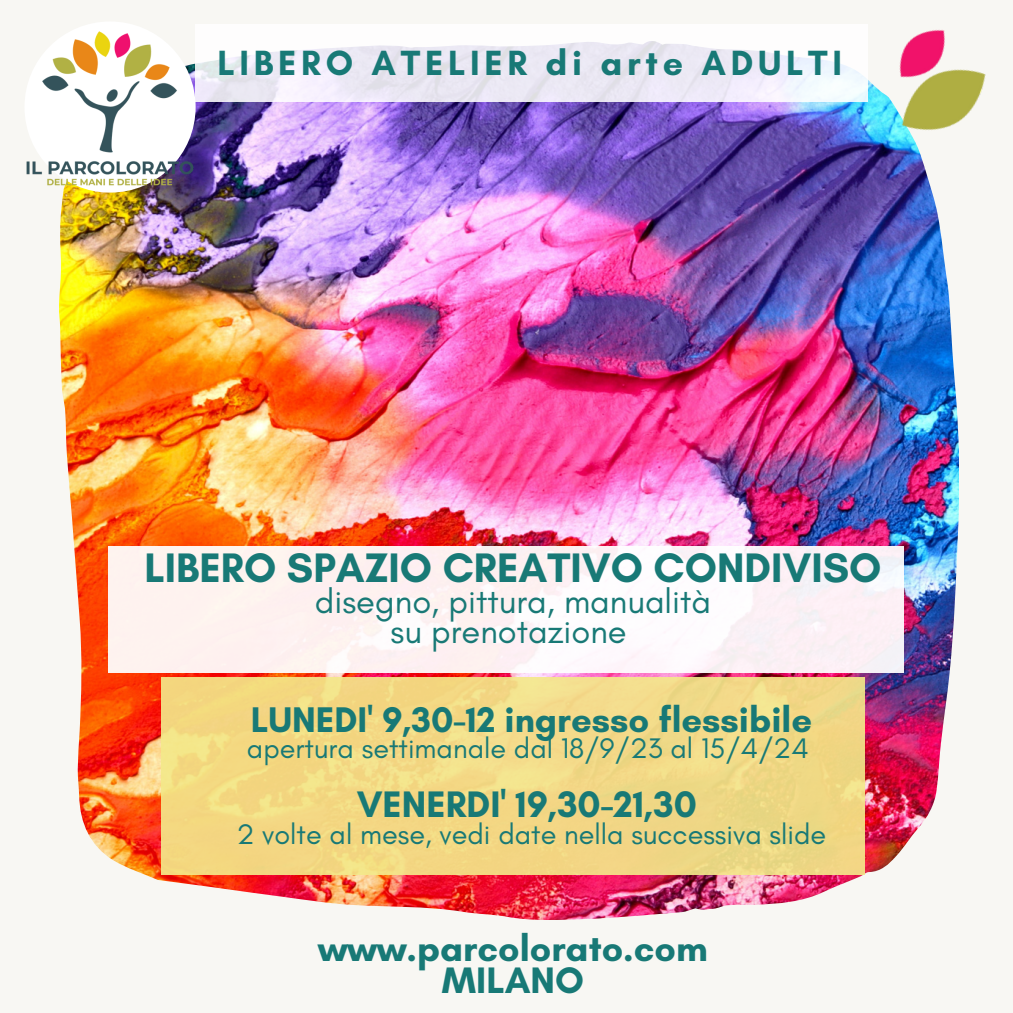
<style>
.page{position:relative;width:1013px;height:1013px;background:#fff}
.page>*{position:absolute;margin:0;border:0;box-sizing:border-box;transform-origin:0 0}
.t1{font:700 42px "Glacial Indifference";color:#187976}
.t2{font:700 37.5px "Glacial Indifference";color:#187976}
.t3{font:700 36.25px "Glacial Indifference";color:#187976}
.t4{font:700 35.62px "Glacial Indifference";letter-spacing:.13em;color:#187976}
.t5{font:34.5px "Glacial Indifference";color:#187976}
.t6{font:28.75px "Glacial Indifference";color:#187976}
</style>
<div class="page">
<div style="left:0;top:0;width:1012px;height:1012px;background:#f8f7f3"></div>
<img style="left:59px;top:80px;width:899px;height:839px">
<img style="left:25px;top:22px;width:186px;height:188px">
<div style="left:161px;top:678px;width:703px;height:197px;background:linear-gradient(to right,#f5d982,#efd887)"></div>
<div style="left:109px;top:546px;width:795px;height:126px;background:#fef2f3"></div>
<img style="left:871px;top:29px;width:115px;height:127px">
<svg style="left:196px;top:24px;width:671px;height:77px"></svg>
<p class="t4" style="left:217px;top:41px;width:626px">LIBERO ATELIER di arte ADULTI</p>
<p class="t1" style="left:144px;top:542px;width:738px">LIBERO SPAZIO CREATIVO CONDIVISO</p>
<p class="t5" style="left:315px;top:580px;width:398px">disegno, pittura, manualità</p>
<p class="t5" style="left:390px;top:610px;width:238px">su prenotazione</p>
<p class="t3" style="left:251px;top:697px;width:563px">LUNEDI' 9,30-12 ingresso flessibile</p>
<p class="t6" style="left:247px;top:730px;width:563px">apertura settimanale dal 18/9/23 al 15/4/24</p>
<p class="t2" style="left:357px;top:781px;width:341px">VENERDI' 19,30-21,30</p>
<p class="t6" style="left:237px;top:817px;width:591px">2 volte al mese, vedi date nella successiva slide</p>
<p class="t2" style="left:318px;top:925px;width:391px">www.parcolorato.com</p>
<p class="t2" style="left:442px;top:957px;width:143px">MILANO</p>
</div>
